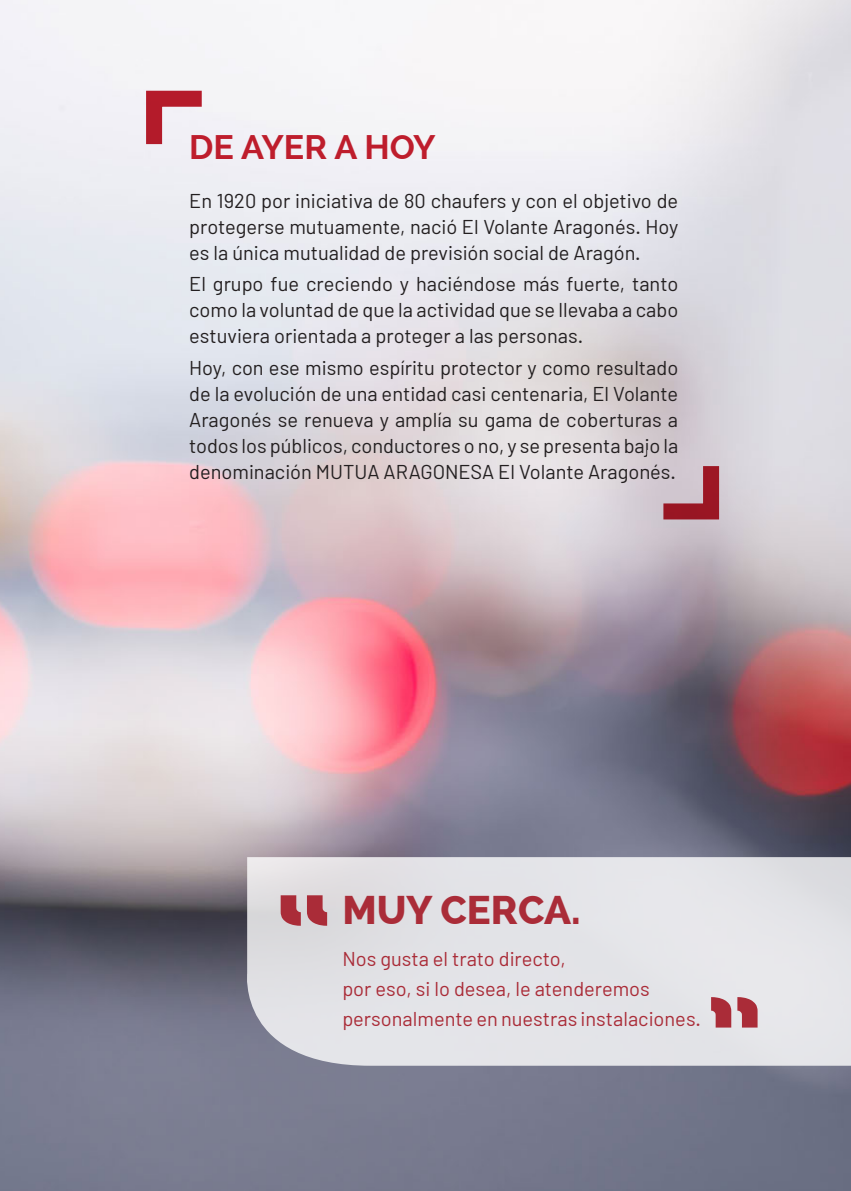
<style>
.page{position:relative;width:851px;height:1191px;background:#fff}
.page>*{position:absolute;margin:0;border:0;box-sizing:border-box;transform-origin:0 0}
.t1{font:800 120px "Raleway";color:#aa2c38}
.t2{font:800 40px "Raleway";color:#aa2c38}
.t3{font:700 34px "Raleway";color:#be1d2c}
.t4{font:20px/26px "Barlow";color:#231f20;text-align:justify}
.t5{font:20px "Barlow";color:#aa2c38}
</style>
<div class="page">
<img style="left:0;top:0;width:850px;height:1191px">
<svg style="left:245px;top:856px;width:605px;height:210px;background:#e0e0e4"></svg>
<svg style="left:661px;top:464px;width:60px;height:57px;background:#b97a84"></svg>
<svg style="left:144px;top:89px;width:60px;height:57px"></svg>
<p class="t3" style="left:189px;top:127px;width:248px">DE AYER A HOY</p>
<p class="t4" style="left:189px;top:187px;width:490px">En 1920 por iniciativa de 80 chaufers y con el objetivo de protegerse mutuamente, nació El Volante Aragonés. Hoy es la única mutualidad de previsión social de Aragón.</p>
<p class="t4" style="left:189px;top:270px;width:490px">El grupo fue creciendo y haciéndose más fuerte, tanto como la voluntad de que la actividad que se llevaba a cabo estuviera orientada a proteger a las personas.</p>
<p class="t4" style="left:189px;top:354px;width:490px">Hoy, con ese mismo espíritu protector y como resultado de la evolución de una entidad casi centenaria, El Volante Aragonés se renueva y amplía su gama de coberturas a todos los públicos, conductores o no, y se presenta bajo la denominación MUTUA ARAGONESA El Volante Aragonés.</p>
<p class="t1" style="left:275px;top:872px;width:59px">“</p>
<p class="t2" style="left:342px;top:887px;width:240px">MUY CERCA.</p>
<p class="t5" style="left:342px;top:946px;width:225px">Nos gusta el trato directo,</p>
<p class="t5" style="left:342px;top:976px;width:309px">por eso, si lo desea, le atenderemos</p>
<p class="t5" style="left:342px;top:1006px;width:360px">personalmente en nuestras instalaciones.</p>
<p class="t1" style="left:762px;top:1050px;width:59px;rotate:-180deg">“</p>
</div>
